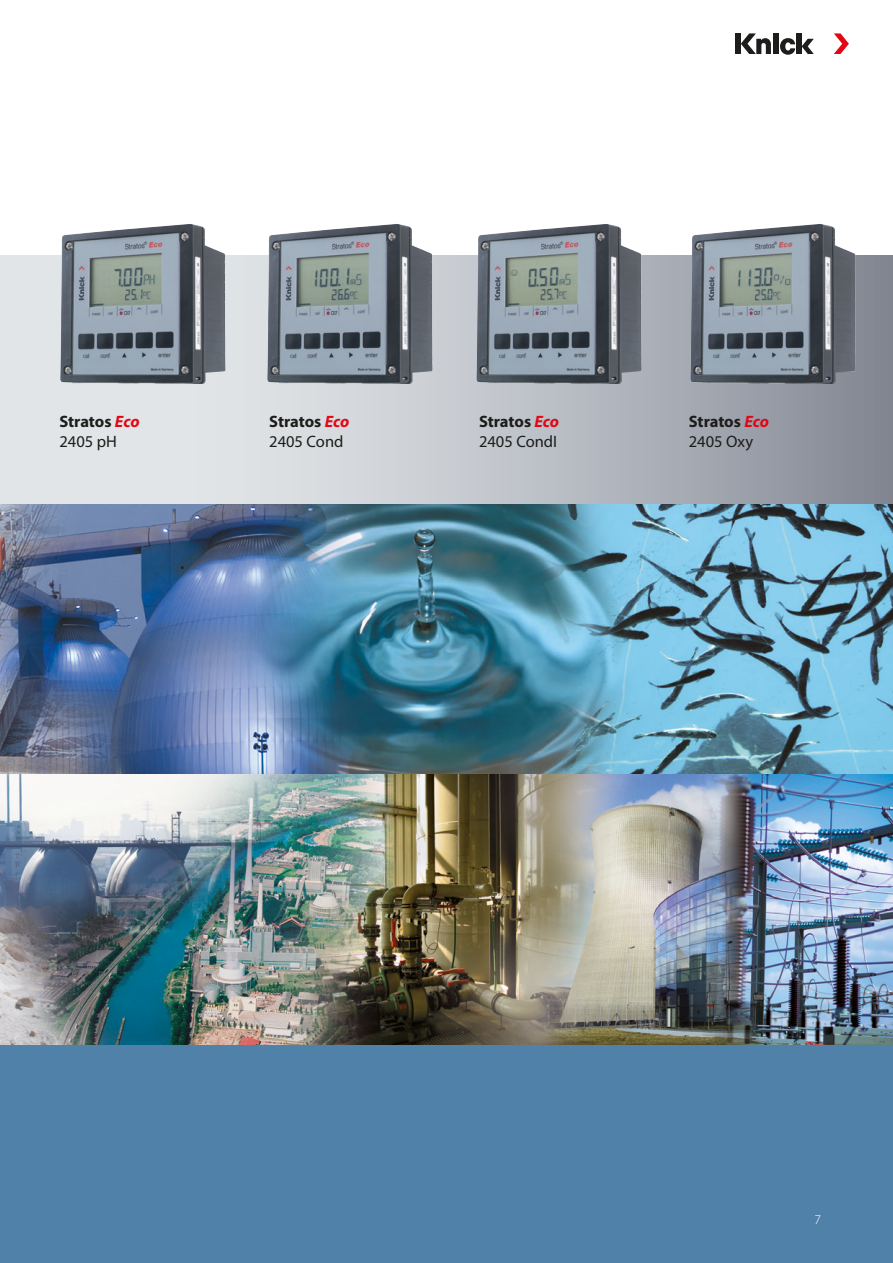
<style>
.page{position:relative;width:893px;height:1263px;background:#fff}
.page>*{position:absolute;margin:0;border:0;box-sizing:border-box;transform-origin:0 0}
.t1{font:700 16.5px "Myriad Pro";letter-spacing:-.005em;color:#1d1d1b}
.t2{font:16.5px "Myriad Pro";color:#1d1d1b}
.t3{font:300 13.5px "Myriad Pro";color:#fff}
.s1{font-style:italic;color:#e30614}
</style>
<div class="page">
<div style="left:0;top:638px;width:893px;height:625px;background:#5081a9"></div>
<hr style="left:0;top:638px;width:1px;height:625px;background:#003866">
<div style="left:735px;top:33px;width:6px;height:21px;background:#1d1d1b"></div>
<div style="left:796px;top:33px;width:5px;height:21px;background:#1d1d1b"></div>
<svg style="left:802px;top:39px;width:12px;height:15px"></svg>
<svg style="left:834px;top:33px;width:15px;height:21px"></svg>
<svg style="left:741px;top:33px;width:54px;height:22px"></svg>
<svg style="left:0;top:255px;width:893px;height:249px"></svg>
<img style="left:0;top:504px;width:893px;height:270px">
<img style="left:0;top:774px;width:893px;height:270px">
<img style="left:60px;top:224px;width:165px;height:160px">
<img style="left:267px;top:224px;width:166px;height:160px">
<img style="left:476px;top:224px;width:166px;height:160px">
<img style="left:690px;top:224px;width:166px;height:160px">
<p class="t1" style="left:59px;top:411px;width:82px">Stratos <span class="s1">Eco</span></p>
<p class="t2" style="left:59px;top:431px;width:59px">2405 pH</p>
<p class="t1" style="left:269px;top:411px;width:82px">Stratos <span class="s1">Eco</span></p>
<p class="t2" style="left:269px;top:431px;width:76px">2405 Cond</p>
<p class="t1" style="left:479px;top:411px;width:82px">Stratos <span class="s1">Eco</span></p>
<p class="t2" style="left:479px;top:431px;width:80px">2405 CondI</p>
<p class="t1" style="left:689px;top:411px;width:82px">Stratos <span class="s1">Eco</span></p>
<p class="t2" style="left:689px;top:431px;width:66px">2405 Oxy</p>
<p class="t3" style="left:814px;top:1211px;width:8px">7</p>
</div>
